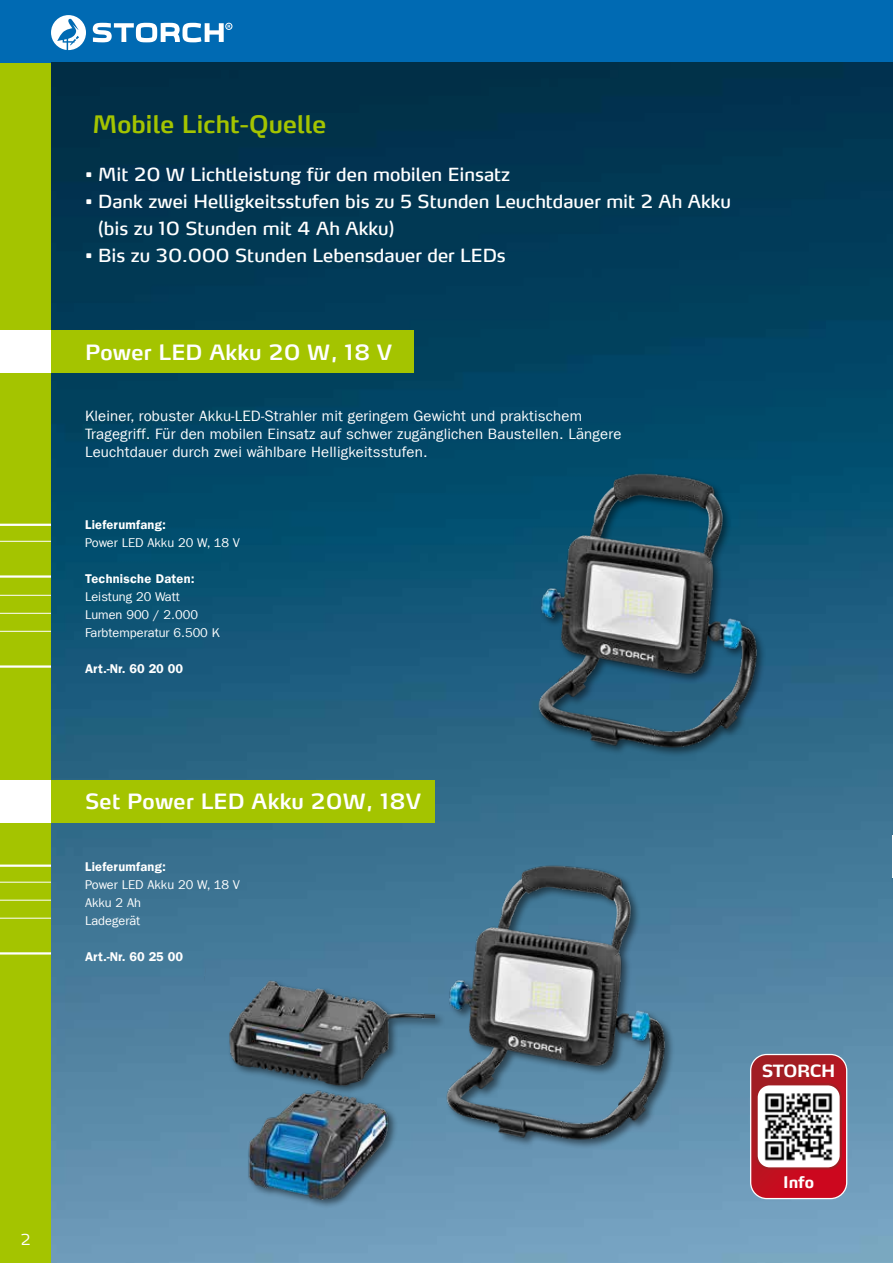
<style>
.page{position:relative;width:893px;height:1263px;background:#fff}
.page>*{position:absolute;margin:0;border:0;box-sizing:border-box;transform-origin:0 0}
.t1{font:600 24px "Max LF";color:#a4c400}
.t2{font:600 21px "Max LF";letter-spacing:.01em;color:#fff}
.t3{font:18px/27px "Max LF";color:#fff}
.t4{font:700 16.8px "Max LF";letter-spacing:-.02em;color:#fff}
.t5{font:700 15.9px "Max LF";color:#fff}
.t6{font:15px/18px "Franklin Gothic LT Com";letter-spacing:.01em;color:#fff}
.t7{font:300 15px "Max LF";color:#fff}
.t8{font:12.75px/18px "Franklin Gothic LT Com";color:#fff}
.t9{font:12.75px "Franklin Gothic LT Com Dm";letter-spacing:.02em;color:#fff}
.t10{font:12.75px "Franklin Gothic LT Com Dm";color:#fff}
</style>
<div class="page">
<div style="left:0;top:0;width:51px;height:1263px;background:#a4c400"></div>
<div style="left:0;top:0;width:893px;height:63px;background:#006ab3"></div>
<svg style="left:93px;top:23px;width:137px;height:19px"></svg>
<div style="left:225px;top:23px;width:7px;height:7px;border:1px solid #fff;border-radius:50%"></div>
<svg style="left:51px;top:15px;width:35px;height:35px"></svg>
<img style="left:51px;top:63px;width:842px;height:1200px">
<div style="left:0;top:331px;width:51px;height:42px;background:#fff"></div>
<div style="left:0;top:780px;width:51px;height:42px;background:#fff"></div>
<hr style="left:0;top:524px;width:51px;height:2px;background:#fff">
<hr style="left:0;top:541px;width:51px;height:1px;background:#fff">
<hr style="left:0;top:575px;width:51px;height:3px;background:#fff">
<hr style="left:0;top:595px;width:51px;height:1px;background:#fff">
<hr style="left:0;top:613px;width:51px;height:1px;background:#fff">
<hr style="left:0;top:631px;width:51px;height:1px;background:#fff">
<hr style="left:0;top:665px;width:51px;height:3px;background:#fff">
<div style="left:51px;top:331px;width:363px;height:42px;background:#a4c400"></div>
<div style="left:51px;top:780px;width:384px;height:42px;background:#a4c400"></div>
<div style="left:228px;top:979px;width:218px;height:230px;background:#000;opacity:.5"></div>
<img style="left:202px;top:921px;width:233px;height:282px">
<div style="left:537px;top:472px;width:229px;height:286px;background:#2f6a88"></div>
<img style="left:534px;top:469px;width:238px;height:283px">
<img style="left:443px;top:861px;width:238px;height:283px">
<hr style="left:892px;top:836px;width:1px;height:42px;background:#fff">
<hr style="left:0;top:864px;width:51px;height:3px;background:#fff">
<hr style="left:0;top:882px;width:51px;height:1px;background:#fff">
<hr style="left:0;top:900px;width:51px;height:1px;background:#fff">
<hr style="left:0;top:918px;width:51px;height:1px;background:#fff">
<hr style="left:0;top:952px;width:51px;height:2px;background:#fff">
<svg style="left:751px;top:1054px;width:96px;height:144px;background:#b61826"></svg>
<div style="left:750px;top:1054px;width:97px;height:145px;border:1px solid #fff;border-radius:16px"></div>
<div style="left:757px;top:1084px;width:84px;height:84px;background:#fff;border-radius:13px"></div>
<img style="left:764px;top:1093px;width:69px;height:68px">
<div style="left:755px;top:1083px;width:87px;height:86px;border:2px solid #a11e23;border-radius:13px"></div>
<p class="t7" style="left:21px;top:1230px;width:11px">2</p>
<h1 class="t1" style="left:92px;top:109px;width:235px">Mobile Licht-Quelle</h1>
<p class="t3" style="left:85px;top:161px;width:427px">• Mit 20 W Lichtleistung für den mobilen Einsatz</p>
<p class="t3" style="left:98px;top:188px;width:634px;text-indent:-13px">• Dank zwei Helligkeitsstufen bis zu 5 Stunden Leuchtdauer mit 2 Ah Akku (bis zu 10 Stunden mit 4 Ah Akku)</p>
<p class="t3" style="left:85px;top:242px;width:422px">• Bis zu 30.000 Stunden Lebensdauer der LEDs</p>
<h2 class="t2" style="left:85px;top:339px;width:309px">Power LED Akku 20 W, 18 V</h2>
<p class="t6" style="left:85px;top:407px;width:538px">Kleiner, robuster Akku-LED-Strahler mit geringem Gewicht und praktischem<br>Tragegriff. Für den mobilen Einsatz auf schwer zugänglichen Baustellen. Längere<br>Leuchtdauer durch zwei wählbare Helligkeitsstufen.</p>
<p class="t9" style="left:85px;top:517px;width:82px">Lieferumfang:</p>
<p class="t8" style="left:85px;top:533px;width:156px">Power LED Akku 20 W, 18 V</p>
<p class="t9" style="left:85px;top:571px;width:111px">Technische Daten:</p>
<p class="t8" style="left:85px;top:587px;width:136px">Leistung 20 Watt<br>Lumen 900 / 2.000<br>Farbtemperatur 6.500 K</p>
<p class="t10" style="left:85px;top:661px;width:100px">Art.-Nr. 60 20 00</p>
<h2 class="t2" style="left:85px;top:788px;width:338px">Set Power LED Akku 20W, 18V</h2>
<p class="t9" style="left:85px;top:859px;width:82px">Lieferumfang:</p>
<p class="t8" style="left:85px;top:875px;width:156px">Power LED Akku 20 W, 18 V<br>Akku 2 Ah<br>Ladegerät</p>
<p class="t10" style="left:85px;top:949px;width:100px">Art.-Nr. 60 25 00</p>
<p class="t4" style="left:762px;top:1060px;width:75px">STORCH</p>
<p class="t5" style="left:783px;top:1172px;width:33px">Info</p>
</div>
